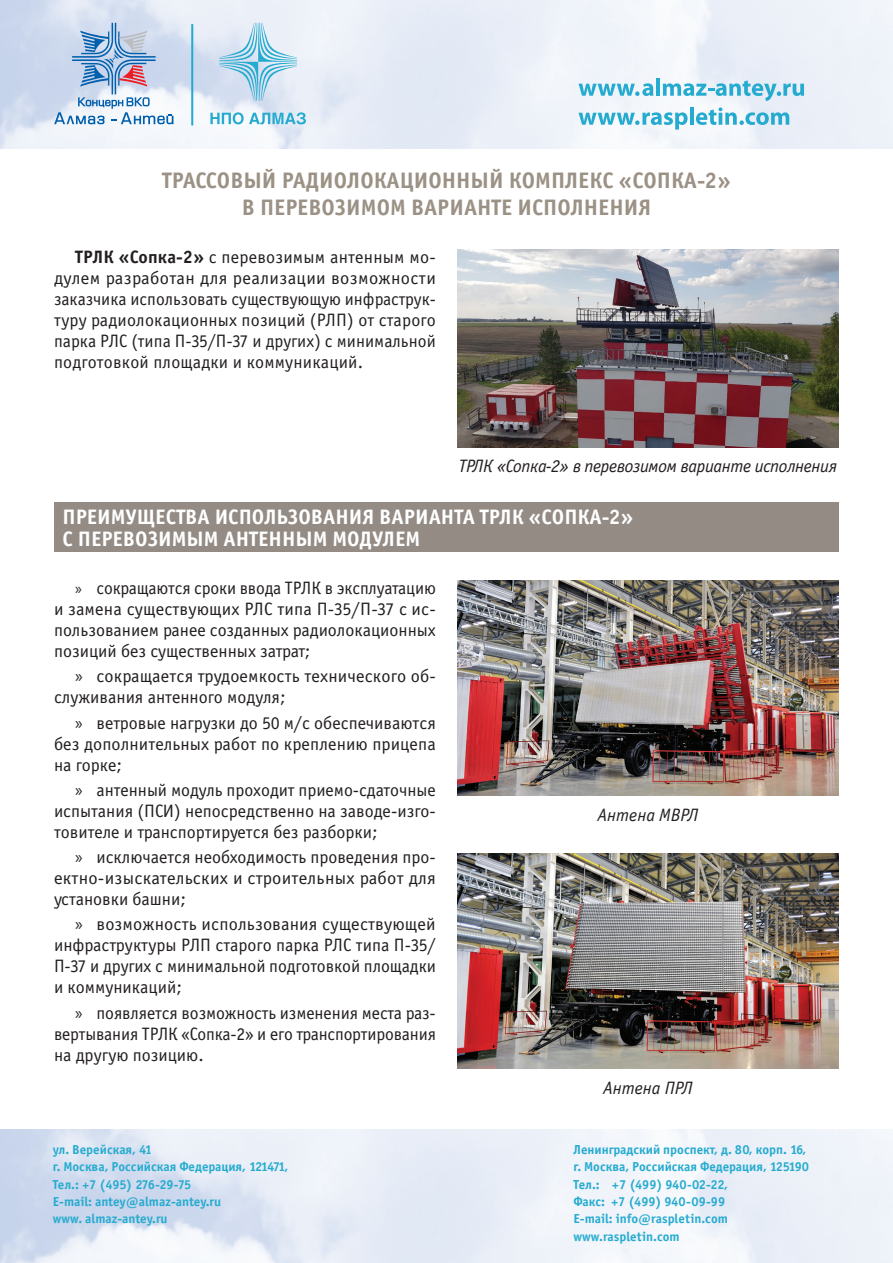
<style>
.page{position:relative;width:893px;height:1263px;background:#fff}
.page>*{position:absolute;margin:0;border:0;box-sizing:border-box;transform-origin:0 0}
.t1{font:22.5px/27px "Officina Sans Bold C";color:#9b9185;text-align:center}
.t2{font:21px/22.5px "Officina Sans Bold C";color:#fff}
.t3{font:18px/21px "Officina Sans Book C";color:#231f20;text-align:justify}
.t4{font:italic 18px "Officina Sans Book C";letter-spacing:-.02em;color:#231f20}
.t5{font:italic 18px "Officina Sans Book C";color:#231f20}
.t6{font:13.05px/17.4px "Officina Sans Bold C";color:#26abd0}
.s1{font-family:"Officina Sans Bold C"}
.s2{font-family:"Myriad Pro";font-size:16.5px}
.s3{font-family:"Myriad Pro"}
</style>
<div class="page">
<svg style="left:54px;top:23px;width:119px;height:101px"></svg>
<hr style="left:191px;top:24px;width:2px;height:101px;background:#26abd0">
<svg style="left:210px;top:112px;width:96px;height:12px"></svg>
<svg style="left:219px;top:23px;width:78px;height:78px"></svg>
<svg style="left:578px;top:83px;width:75px;height:13px"></svg>
<hr style="left:656px;top:78px;width:4px;height:18px;background:#26abd0">
<svg style="left:663px;top:80px;width:141px;height:21px"></svg>
<svg style="left:578px;top:112px;width:110px;height:18px"></svg>
<hr style="left:690px;top:107px;width:4px;height:18px;background:#26abd0">
<svg style="left:696px;top:107px;width:93px;height:18px"></svg>
<img style="left:457px;top:250px;width:382px;height:198px">
<img style="left:457px;top:854px;width:382px;height:214px">
<img style="left:457px;top:580px;width:382px;height:215px">
<div style="left:54px;top:502px;width:785px;height:50px;background:#938b84"></div>
<p class="t1" style="left:162px;top:167px;width:570px">ТРАССОВЫЙ РАДИОЛОКАЦИОННЫЙ КОМПЛЕКС «СОПКА-2»<br>В ПЕРЕВОЗИМОМ ВАРИАНТЕ ИСПОЛНЕНИЯ</p>
<p class="t3" style="left:54px;top:246px;width:383px;text-indent:21px"><span class="s1">ТРЛК «Сопка‑2»</span> с перевозимым антенным мо&shy;дулем разработан для реализации возможности заказчика использовать существующую инфраструк&shy;туру радиолокационных позиций (РЛП) от старого парка РЛС (типа П‑35/П‑37 и других) с минимальной подготовкой площадки и коммуникаций.</p>
<p class="t4" style="left:459px;top:456px;width:380px">ТРЛК «Сопка-2» в перевозимом варианте исполнения</p>
<p class="t2" style="left:63px;top:506px;width:572px">ПРЕИМУЩЕСТВА ИСПОЛЬЗОВАНИЯ ВАРИАНТА ТРЛК «СОПКА-2»<br>С ПЕРЕВОЗИМЫМ АНТЕННЫМ МОДУЛЕМ</p>
<p class="t3" style="left:54px;top:578px;width:383px;text-indent:21px"><span class="s2">»</span> сокращаются сроки ввода ТРЛК в эксплуатацию и замена существующих РЛС типа П‑35/П‑37 с ис&shy;пользованием ранее созданных радиолокационных позиций без существенных затрат;</p>
<p class="t3" style="left:54px;top:666px;width:383px;text-indent:21px"><span class="s3">»</span> сокращается трудоемкость технического об&shy;служивания антенного модуля;</p>
<p class="t3" style="left:54px;top:712px;width:383px;text-indent:21px"><span class="s3">»</span> ветровые нагрузки до 50 м/с обеспечиваются без дополнительных работ по креплению прицепа на горке;</p>
<p class="t3" style="left:54px;top:780px;width:383px;text-indent:21px"><span class="s3">»</span> антенный модуль проходит приемо-сдаточные испытания (ПСИ) непосредственно на заводе-изго&shy;товителе и транспортируется без разборки;</p>
<p class="t3" style="left:54px;top:847px;width:383px;text-indent:21px"><span class="s3">»</span> исключается необходимость проведения про&shy;ектно-изыскательских и строительных работ для установки башни;</p>
<p class="t3" style="left:54px;top:914px;width:383px;text-indent:21px"><span class="s3">»</span> возможность использования существующей инфраструктуры РЛП старого парка РЛС типа П‑35/ П‑37 и других с минимальной подготовкой площадки и коммуникаций;</p>
<p class="t3" style="left:54px;top:1002px;width:383px;text-indent:21px"><span class="s3">»</span> появляется возможность изменения места раз&shy;вертывания ТРЛК «Сопка‑2» и его транспортирования на другую позицию.</p>
<p class="t5" style="left:598px;top:805px;width:102px">Антена МВРЛ</p>
<p class="t5" style="left:603px;top:1078px;width:91px">Антена ПРЛ</p>
<p class="t6" style="left:53px;top:1141px;width:237px">ул. Верейская, 41<br>г. Москва, Российская Федерация, 121471,<br>Тел.: +7 (495) 276-29-75<br>Е-mail: antey@almaz-antey.ru<br>www. almaz-antey.ru</p>
<p class="t6" style="left:573px;top:1141px;width:237px">Ленинградский проспект, д. 80, корп. 16, г. Москва, Российская Федерация, 125190<br>Тел.: +7 (499) 940-02-22,<br>Факс: +7 (499) 940-09-99<br>Е-mail: info@raspletin.com www.raspletin.com</p>
</div>
